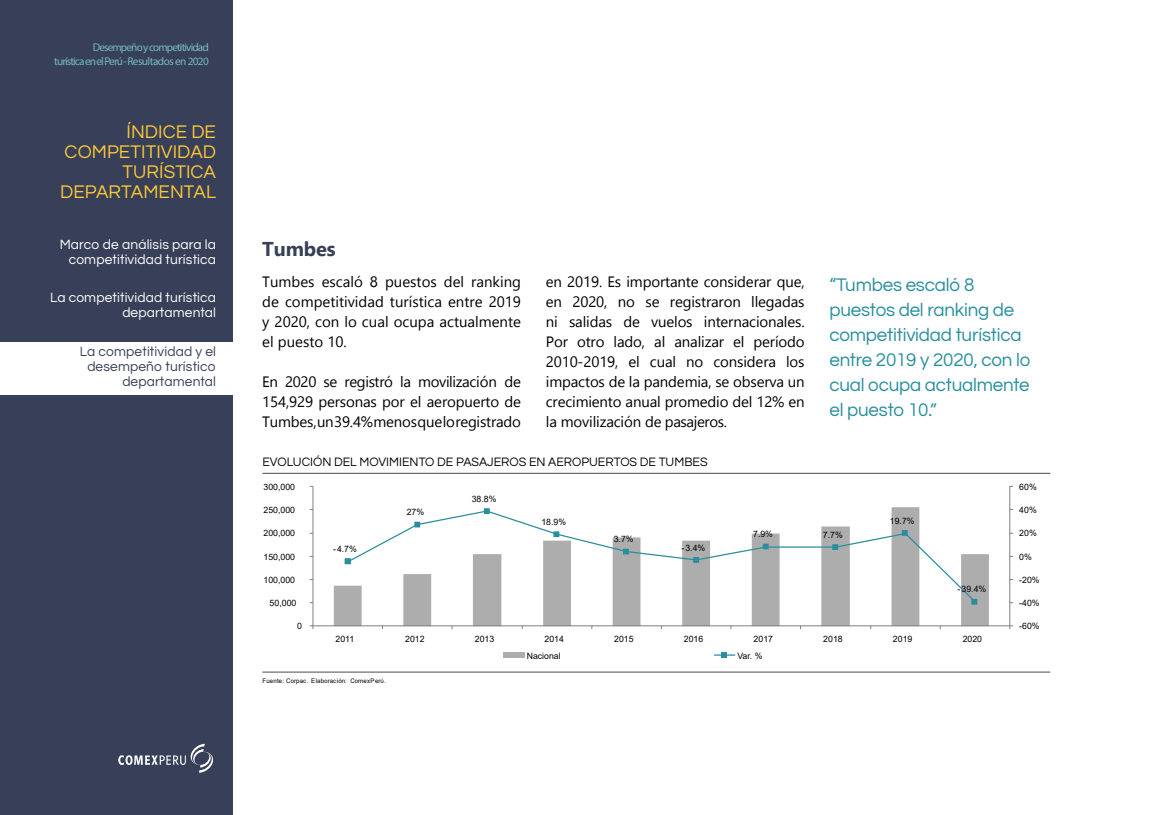
<style>
.page{position:relative;width:1152px;height:815px;background:#fff}
.page>*{position:absolute;margin:0;border:0;box-sizing:border-box;transform-origin:0 0}
.t1{font:700 20px "Gadugi";letter-spacing:-.01em;color:#374058}
.t2{font:18.75px/25px "Questrial";letter-spacing:-.01em;color:#298f9e}
.t3{font:18.75px/20px "Questrial";letter-spacing:.005em;color:#ffc938;text-align:right}
.t4{font:15px/20px "Gadugi";letter-spacing:-.01em;color:#000;text-align:justify}
.t5{font:13.75px/15px "Questrial";letter-spacing:.01em;color:#fff;text-align:right}
.t6{font:13.75px/15px "Questrial";letter-spacing:.01em;color:#374058;text-align:right}
.t7{font:12.5px "Questrial";color:#000}
.t8{font:11.25px/13.8px "Myriad Pro";letter-spacing:-.08em;color:#75b6bf;text-align:right}
.t9{font:8.75px "Arial";color:#000}
.t10{font:6.25px "Arial";letter-spacing:.01em;color:#000}
</style>
<div class="page">
<div style="left:0;top:0;width:232px;height:815px;background:#374058"></div>
<svg style="left:118px;top:744px;width:95px;height:29px"></svg>
<div style="left:0;top:342px;width:243px;height:52px;background:#fff"></div>
<hr style="left:262px;top:473px;width:788px;height:1px;background:#4a4a4a">
<hr style="left:262px;top:672px;width:788px;height:1px;background:#4a4a4a">
<svg style="left:334px;top:507px;width:655px;height:118px"></svg>
<hr style="left:1009px;top:486px;width:1px;height:140px;background:#7f7f7f">
<hr style="left:313px;top:486px;width:1px;height:140px;background:#7f7f7f">
<hr style="left:313px;top:625px;width:696px;height:1px;background:#7f7f7f">
<svg style="left:1009px;top:625px;width:4px;height:4px"></svg>
<svg style="left:310px;top:625px;width:4px;height:4px"></svg>
<svg style="left:346px;top:510px;width:630px;height:93px"></svg>
<svg style="left:345px;top:558px;width:6px;height:6px"></svg>
<svg style="left:414px;top:522px;width:6px;height:5px"></svg>
<svg style="left:484px;top:508px;width:6px;height:6px"></svg>
<svg style="left:553px;top:531px;width:6px;height:6px"></svg>
<svg style="left:623px;top:549px;width:6px;height:5px"></svg>
<svg style="left:693px;top:557px;width:6px;height:6px"></svg>
<svg style="left:762px;top:544px;width:6px;height:5px"></svg>
<svg style="left:832px;top:544px;width:6px;height:6px"></svg>
<svg style="left:902px;top:530px;width:5px;height:6px"></svg>
<svg style="left:971px;top:599px;width:6px;height:6px"></svg>
<div style="left:503px;top:652px;width:21px;height:6px;background:#adadad"></div>
<hr style="left:714px;top:654px;width:21px;height:2px;background:#2a8e9d">
<svg style="left:721px;top:652px;width:6px;height:6px"></svg>
<p class="t8" style="left:54px;top:41px;width:156px">Desempeño y competitividad<br>turística en elPerú - Resultados en 2020</p>
<p class="t3" style="left:60px;top:122px;width:157px">ÍNDICE DE<br>COMPETITIVIDAD<br>TURÍSTICA<br>DEPARTAMENTAL</p>
<p class="t5" style="left:60px;top:237px;width:158px">Marco de análisis para la competitividad turística</p>
<p class="t5" style="left:50px;top:291px;width:167px">La competitividad turística departamental</p>
<p class="t6" style="left:80px;top:345px;width:138px">La competitividad y el desempeño turístico departamental</p>
<h1 class="t1" style="left:262px;top:236px;width:75px">Tumbes</h1>
<p class="t4" style="left:262px;top:272px;width:260px">Tumbes escaló 8 puestos del ranking de competitividad turística entre 2019 y 2020, con lo cual ocupa actualmente el puesto 10.</p>
<p class="t4" style="left:262px;top:372px;width:260px">En 2020 se registró la movilización de 154,929 personas por el aeropuerto de Tumbes, un 39.4% menos que lo registrado</p>
<p class="t4" style="left:546px;top:272px;width:260px">en 2019. Es importante considerar que, en 2020, no se registraron llegadas ni salidas de vuelos internacionales.<br>Por otro lado, al analizar el período 2010-2019, el cual no considera los impactos de la pandemia, se observa un crecimiento anual promedio del 12% en la movilización de pasajeros.</p>
<p class="t2" style="left:829px;top:273px;width:202px">“Tumbes escaló 8 puestos del ranking de competitividad turística entre 2019 y 2020, con lo cual ocupa actualmente el puesto 10.”</p>
<p class="t7" style="left:262px;top:453px;width:447px">EVOLUCIÓN DEL MOVIMIENTO DE PASAJEROS EN AEROPUERTOS DE TUMBES</p>
<p class="t9" style="left:263px;top:481px;width:33px">300,000</p>
<p class="t9" style="left:263px;top:504px;width:33px">250,000</p>
<p class="t9" style="left:263px;top:527px;width:33px">200,000</p>
<p class="t9" style="left:263px;top:550px;width:33px">150,000</p>
<p class="t9" style="left:263px;top:574px;width:33px">100,000</p>
<p class="t9" style="left:270px;top:597px;width:28px">50,000</p>
<p class="t9" style="left:297px;top:620px;width:6px">0</p>
<p class="t9" style="left:333px;top:543px;width:25px">-4.7%</p>
<p class="t9" style="left:407px;top:506px;width:19px">27%</p>
<p class="t9" style="left:472px;top:492px;width:26px">38.8%</p>
<p class="t9" style="left:541px;top:516px;width:26px">18.9%</p>
<p class="t9" style="left:614px;top:533px;width:21px">3.7%</p>
<p class="t9" style="left:681px;top:541px;width:25px">-3.4%</p>
<p class="t9" style="left:753px;top:528px;width:21px">7.9%</p>
<p class="t9" style="left:823px;top:529px;width:21px">7.7%</p>
<p class="t9" style="left:890px;top:515px;width:26px">19.7%</p>
<p class="t9" style="left:957px;top:583px;width:30px">-39.4%</p>
<p class="t9" style="left:335px;top:633px;width:20px">2011</p>
<p class="t9" style="left:405px;top:633px;width:21px">2012</p>
<p class="t9" style="left:475px;top:633px;width:21px">2013</p>
<p class="t9" style="left:544px;top:633px;width:21px">2014</p>
<p class="t9" style="left:614px;top:633px;width:21px">2015</p>
<p class="t9" style="left:684px;top:633px;width:21px">2016</p>
<p class="t9" style="left:753px;top:633px;width:21px">2017</p>
<p class="t9" style="left:823px;top:633px;width:21px">2018</p>
<p class="t9" style="left:893px;top:633px;width:21px">2019</p>
<p class="t9" style="left:962px;top:633px;width:21px">2020</p>
<p class="t9" style="left:527px;top:649px;width:36px">Nacional</p>
<p class="t9" style="left:737px;top:649px;width:27px">Var. %</p>
<p class="t10" style="left:262px;top:677px;width:125px">Fuente: Corpac. Elaboración: ComexPerú.</p>
<p class="t9" style="left:1019px;top:481px;width:19px">60%</p>
<p class="t9" style="left:1019px;top:504px;width:19px">40%</p>
<p class="t9" style="left:1019px;top:527px;width:19px">20%</p>
<p class="t9" style="left:1019px;top:550px;width:14px">0%</p>
<p class="t9" style="left:1019px;top:574px;width:22px">-20%</p>
<p class="t9" style="left:1019px;top:597px;width:22px">-40%</p>
<p class="t9" style="left:1019px;top:620px;width:22px">-60%</p>
</div>
